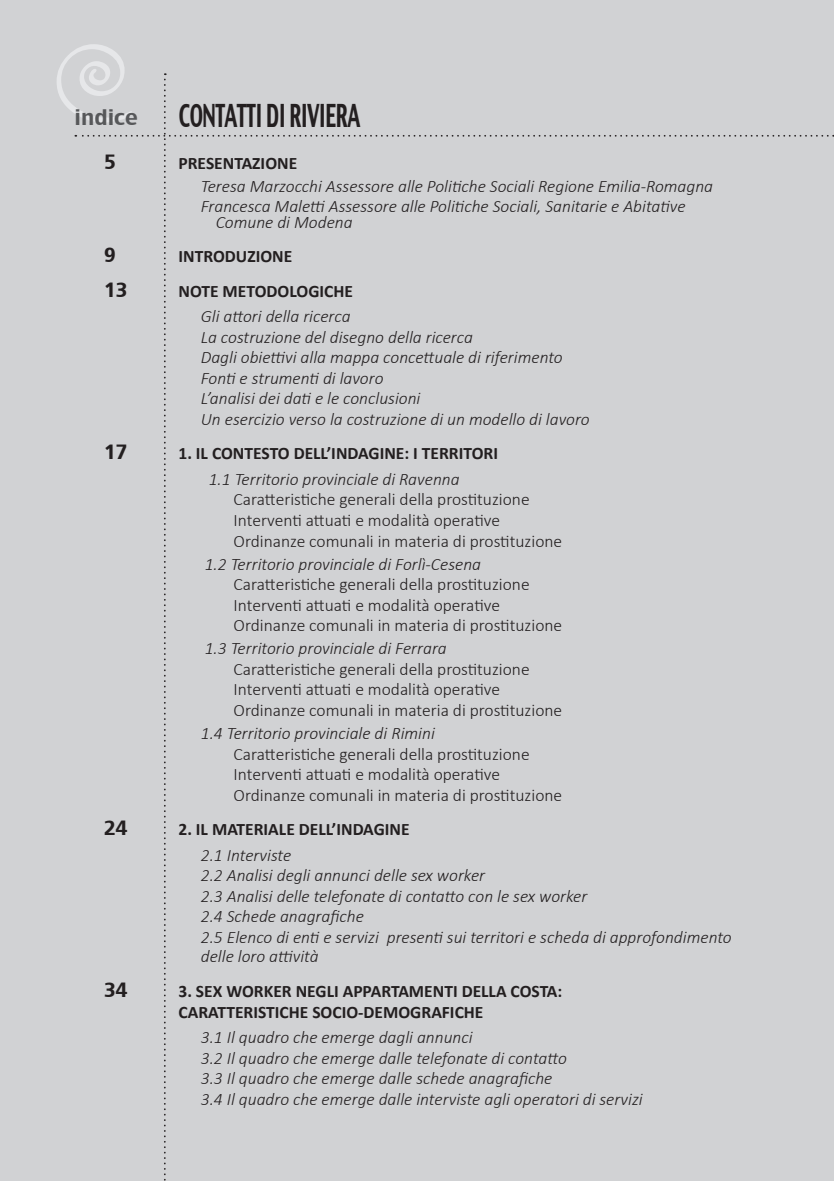
<style>
.page{position:relative;width:834px;height:1181px;background:#fff}
.page>*{position:absolute;margin:0;border:0;box-sizing:border-box;transform-origin:0 0}
.t1{font:30.8px "Charcoal CY";letter-spacing:-.03em;color:#231f20;scale:.62 1}
.t2{font:21px "Charcoal CY";color:#57585a}
.t3{font:19.25px "Charcoal CY";color:#231f20}
.t4{font:italic 300 17.5px/20.3px "Calibri";color:#231f20}
.t5{font:300 17.5px/20.7px "Calibri";color:#231f20}
.t6{font:700 17.5px/21px "Calibri";color:#231f20}
</style>
<div class="page">
<div style="left:0;top:0;width:833px;height:1181px;background:#d1d2d4"></div>
<p class="t2" style="left:74px;top:104px;width:65px">indice</p>
<h1 class="t1" style="left:179px;top:96px;width:294px">CONTATTI DI RIVIERA</h1>
<p class="t3" style="left:104px;top:149px;width:13px">5</p>
<p class="t6" style="left:178px;top:152px;width:120px">PRESENTAZIONE</p>
<p class="t4" style="left:201px;top:175px;width:513px">Teresa Marzocchi Assessore alle Politiche Sociali Regione Emilia-Romagna<br>Francesca Maletti Assessore alle Politiche Sociali, Sanitarie e Abitative</p>
<p class="t4" style="left:216px;top:212px;width:138px">Comune di Modena</p>
<p class="t3" style="left:104px;top:243px;width:13px">9</p>
<p class="t6" style="left:178px;top:246px;width:115px">INTRODUZIONE</p>
<p class="t3" style="left:104px;top:277px;width:25px">13</p>
<p class="t6" style="left:178px;top:280px;width:176px">NOTE METODOLOGICHE</p>
<p class="t4" style="left:201px;top:306px;width:363px">Gli attori della ricerca<br>La costruzione del disegno della ricerca<br>Dagli obiettivi alla mappa concettuale di riferimento</p>
<p class="t4" style="left:201px;top:388px;width:390px">L’analisi dei dati e le conclusioni<br>Un esercizio verso la costruzione di un modello di lavoro</p>
<p class="t4" style="left:201px;top:368px;width:184px">Fonti e strumenti di lavoro</p>
<p class="t3" style="left:104px;top:440px;width:25px">17</p>
<p class="t6" style="left:178px;top:443px;width:321px">1. IL CONTESTO DELL’INDAGINE: I TERRITORI</p>
<p class="t4" style="left:209px;top:469px;width:252px">1.1 Territorio provinciale di Ravenna</p>
<p class="t5" style="left:233px;top:489px;width:330px">Caratteristiche generali della prostituzione<br>Interventi attuati e modalità operative<br>Ordinanze comunali in materia di prostituzione</p>
<p class="t4" style="left:205px;top:553px;width:278px">1.2 Territorio provinciale di Forlì-Cesena</p>
<p class="t5" style="left:233px;top:574px;width:330px">Caratteristiche generali della prostituzione<br>Interventi attuati e modalità operative<br>Ordinanze comunali in materia di prostituzione</p>
<p class="t4" style="left:205px;top:638px;width:243px">1.3 Territorio provinciale di Ferrara</p>
<p class="t5" style="left:233px;top:658px;width:330px">Caratteristiche generali della prostituzione<br>Interventi attuati e modalità operative<br>Ordinanze comunali in materia di prostituzione</p>
<p class="t4" style="left:201px;top:723px;width:235px">1.4 Territorio provinciale di Rimini</p>
<p class="t5" style="left:233px;top:743px;width:330px">Caratteristiche generali della prostituzione<br>Interventi attuati e modalità operative<br>Ordinanze comunali in materia di prostituzione</p>
<p class="t3" style="left:104px;top:816px;width:25px">24</p>
<p class="t6" style="left:178px;top:819px;width:232px">2. IL MATERIALE DELL’INDAGINE</p>
<p class="t4" style="left:201px;top:844px;width:532px">2.1 Interviste<br>2.2 Analisi degli annunci delle sex worker<br>2.3 Analisi delle telefonate di contatto con le sex worker<br>2.4 Schede anagrafiche<br>2.5 Elenco di enti e servizi presenti sui territori e scheda di approfondimento delle loro attività</p>
<p class="t3" style="left:104px;top:977px;width:25px">34</p>
<p class="t6" style="left:178px;top:980px;width:385px">3. SEX WORKER NEGLI APPARTAMENTI DELLA COSTA:<br>CARATTERISTICHE SOCIO-DEMOGRAFICHE</p>
<p class="t4" style="left:201px;top:1027px;width:443px">3.1 Il quadro che emerge dagli annunci<br>3.2 Il quadro che emerge dalle telefonate di contatto<br>3.3 Il quadro che emerge dalle schede anagrafiche<br>3.4 Il quadro che emerge dalle interviste agli operatori di servizi</p>
</div>
